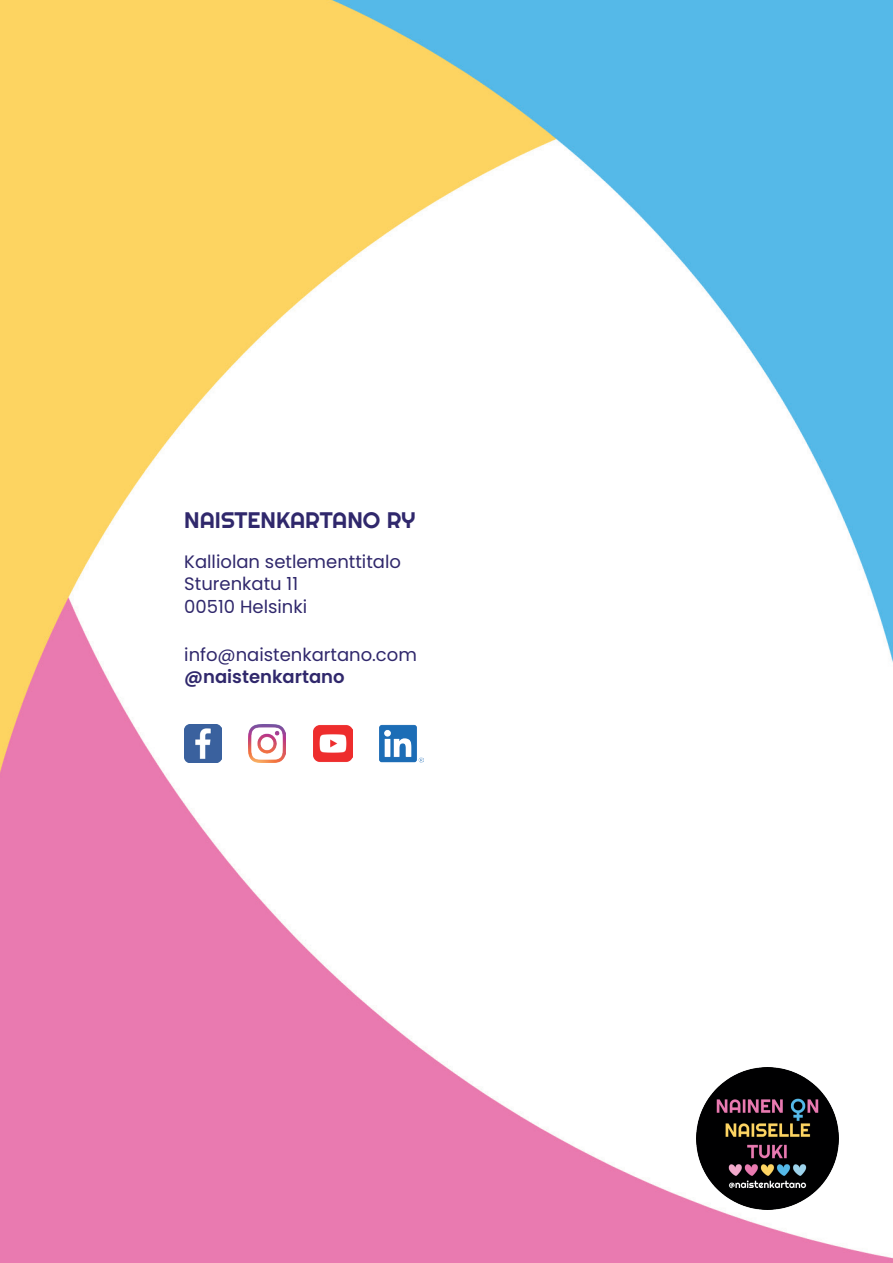
<style>
.page{position:relative;width:893px;height:1263px;background:#fff}
.page>*{position:absolute;margin:0;border:0;box-sizing:border-box;transform-origin:0 0}
.t1{font:22.5px "Righteous";color:#30286c}
.t2{font:18px/22.5px "Poppins";color:#30286c}
.t3{font:600 18px "Poppins";color:#30286c}
</style>
<div class="page">
<img style="left:0;top:0;width:893px;height:1263px">
<img style="left:697px;top:1067px;width:142px;height:142px">
<img style="left:313px;top:725px;width:39px;height:37px">
<img style="left:184px;top:725px;width:37px;height:37px">
<img style="left:380px;top:725px;width:43px;height:37px">
<img style="left:249px;top:725px;width:37px;height:37px">
<p class="t1" style="left:184px;top:506px;width:233px">NAISTENKARTANO RY</p>
<p class="t2" style="left:184px;top:550px;width:218px">Kalliolan setlementtitalo<br>Sturenkatu 11<br>00510 Helsinki</p>
<p class="t2" style="left:184px;top:643px;width:234px">info@naistenkartano.com</p>
<p class="t3" style="left:184px;top:666px;width:162px">@naistenkartano</p>
</div>
